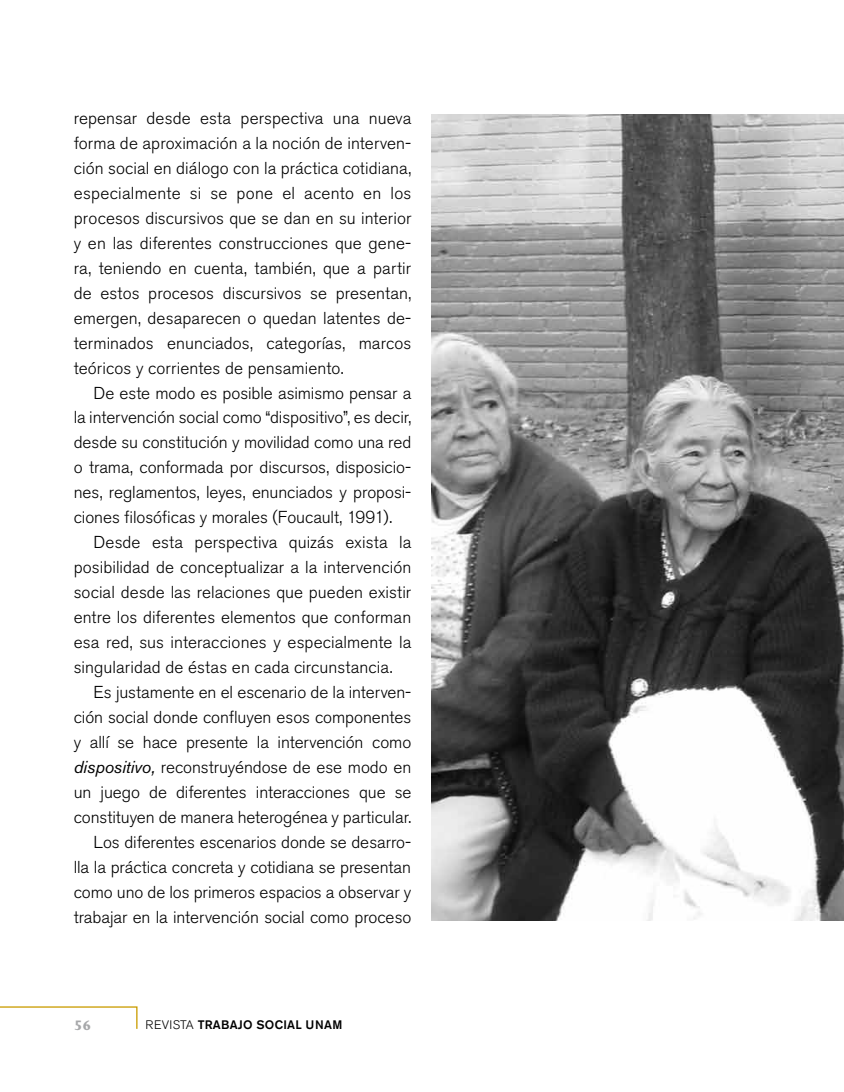
<style>
.page{position:relative;width:844px;height:1092px;background:#fff}
.page>*{position:absolute;margin:0;border:0;box-sizing:border-box;transform-origin:0 0}
.t1{font:300 17.15px "Akzidenz Grotesk BE";color:#000}
.t2{font:800 15.75px "Joanna MT Std";color:#a7a8aa}
.t3{font:500 12.25px "Akzidenz Grotesk BE";letter-spacing:.02em;color:#000}
.s1{font-weight:400;font-style:italic}
.s2{font-weight:300}
</style>
<div class="page">
<svg style="left:0;top:1006px;width:138px;height:23px"></svg>
<img style="left:431px;top:114px;width:412px;height:806px">
<p class="t1" style="left:74px;top:108px;width:339px">repensar desde esta perspectiva una nueva</p>
<p class="t1" style="left:74px;top:133px;width:339px">forma de aproximación a la noción de interven-</p>
<p class="t1" style="left:74px;top:158px;width:339px">ción social en diálogo con la práctica cotidiana,</p>
<p class="t1" style="left:74px;top:183px;width:339px">especialmente si se pone el acento en los</p>
<p class="t1" style="left:74px;top:208px;width:339px">procesos discursivos que se dan en su interior</p>
<p class="t1" style="left:74px;top:233px;width:339px">y en las diferentes construcciones que gene-</p>
<p class="t1" style="left:74px;top:258px;width:339px">ra, teniendo en cuenta, también, que a partir</p>
<p class="t1" style="left:74px;top:283px;width:339px">de estos procesos discursivos se presentan,</p>
<p class="t1" style="left:74px;top:308px;width:339px">emergen, desaparecen o quedan latentes de-</p>
<p class="t1" style="left:74px;top:333px;width:339px">terminados enunciados, categorías, marcos</p>
<p class="t1" style="left:74px;top:358px;width:271px">teóricos y corrientes de pensamiento.</p>
<p class="t1" style="left:94px;top:383px;width:319px">De este modo es posible asimismo pensar a</p>
<p class="t1" style="left:74px;top:408px;width:339px">la intervención social como “dispositivo”, es decir,</p>
<p class="t1" style="left:74px;top:433px;width:339px">desde su constitución y movilidad como una red</p>
<p class="t1" style="left:74px;top:458px;width:339px">o trama, conformada por discursos, disposicio-</p>
<p class="t1" style="left:74px;top:482px;width:339px">nes, reglamentos, leyes, enunciados y proposi-</p>
<p class="t1" style="left:74px;top:507px;width:320px">ciones filosóficas y morales (Foucault, 1991).</p>
<p class="t1" style="left:94px;top:532px;width:319px">Desde esta perspectiva quizás exista la</p>
<p class="t1" style="left:74px;top:557px;width:339px">posibilidad de conceptualizar a la intervención</p>
<p class="t1" style="left:74px;top:582px;width:339px">social desde las relaciones que pueden existir</p>
<p class="t1" style="left:74px;top:607px;width:339px">entre los diferentes elementos que conforman</p>
<p class="t1" style="left:74px;top:632px;width:339px">esa red, sus interacciones y especialmente la</p>
<p class="t1" style="left:74px;top:657px;width:320px">singularidad de éstas en cada circunstancia.</p>
<p class="t1" style="left:94px;top:682px;width:319px">Es justamente en el escenario de la interven-</p>
<p class="t1" style="left:74px;top:707px;width:339px">ción social donde confluyen esos componentes</p>
<p class="t1" style="left:74px;top:732px;width:339px">y allí se hace presente la intervención como</p>
<p class="t1" style="left:74px;top:757px;width:339px"><span class="s1">dispositivo,</span> reconstruyéndose de ese modo en</p>
<p class="t1" style="left:74px;top:782px;width:339px">un juego de diferentes interacciones que se</p>
<p class="t1" style="left:74px;top:807px;width:339px">constituyen de manera heterogénea y particular.</p>
<p class="t1" style="left:94px;top:832px;width:319px">Los diferentes escenarios donde se desarro-</p>
<p class="t1" style="left:74px;top:857px;width:339px">lla la práctica concreta y cotidiana se presentan</p>
<p class="t1" style="left:74px;top:881px;width:339px">como uno de los primeros espacios a observar y</p>
<p class="t1" style="left:74px;top:906px;width:339px">trabajar en la intervención social como proceso</p>
<p class="t2" style="left:74px;top:1016px;width:18px">56</p>
<p class="t3" style="left:146px;top:1016px;width:198px"><span class="s2">REVISTA</span> TRABAJO SOCIAL UNAM</p>
</div>
